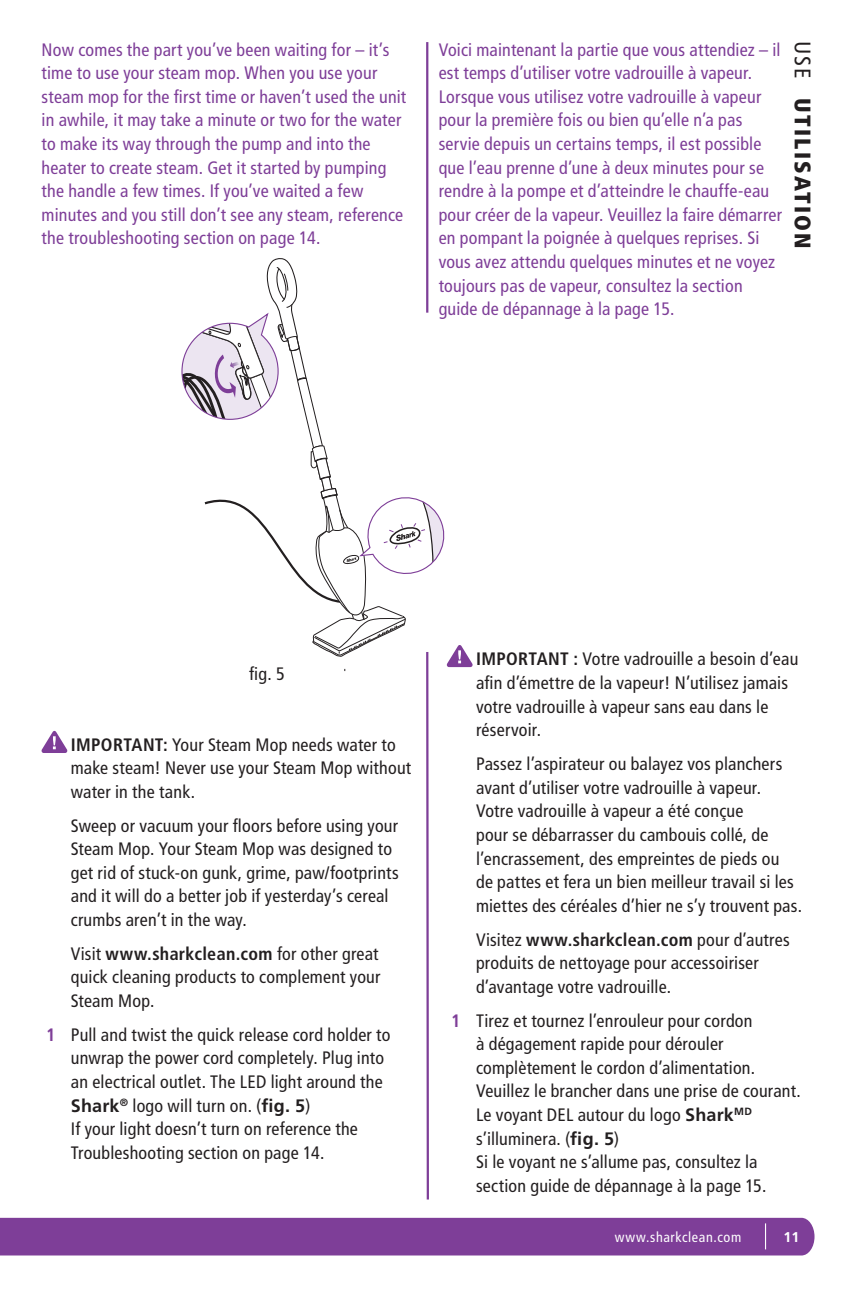
<style>
.page{position:relative;width:851px;height:1296px;background:#fff}
.page>*{position:absolute;margin:0;border:0;box-sizing:border-box;transform-origin:0 0}
.t1{font:900 condensed 22.5px "Frutiger LT Std";letter-spacing:.1em;color:#231f20}
.t2{font:condensed 18px/23.6px "Frutiger LT Std";letter-spacing:.01em;color:#231f20}
.t3{font:condensed 18px/23.6px "Frutiger LT Std";letter-spacing:.01em;color:#7e3e98}
.t4{font:condensed 14.17px "Frutiger LT Std";letter-spacing:.045em;color:#fff}
.t5{font:700 14.17px "Frutiger LT Std";color:#fff}
.s1{font-weight:400}
.s2{font-weight:700}
.s3{font-weight:700;color:#7e3e98}
.s4{font-weight:700;font-stretch:normal}
</style>
<div class="page">
<div style="left:0;top:1218px;width:814px;height:38px;background:#7e3e98"></div>
<svg style="left:41px;top:730px;width:27px;height:23px"></svg>
<hr style="left:426px;top:652px;width:3px;height:548px;background:#7e3e98">
<hr style="left:426px;top:42px;width:2px;height:271px;background:#7e3e98">
<svg style="left:181px;top:258px;width:292px;height:413px"></svg>
<p class="t3" style="left:42px;top:38px;width:366px">Now comes the part you’ve been waiting for – it’s time to use your steam mop. When you use your steam mop for the first time or haven’t used the unit in awhile, it may take a minute or two for the water to make its way through the pump and into the heater to create steam. Get it started by pumping the handle a few times. If you’ve waited a few minutes and you still don’t see any steam, reference the troubleshooting section on page 14.</p>
<p class="t3" style="left:438px;top:38px;width:345px">Voici maintenant la partie que vous attendiez – il est temps d’utiliser votre vadrouille à vapeur.<br>Lorsque vous utilisez votre vadrouille à vapeur pour la première fois ou bien qu’elle n’a pas servie depuis un certains temps, il est possible que l’eau prenne d’une à deux minutes pour se rendre à la pompe et d’atteindre le chauffe-eau pour créer de la vapeur. Veuillez la faire démarrer en pompant la poignée à quelques reprises. Si vous avez attendu quelques minutes et ne voyez toujours pas de vapeur, consultez la section guide de dépannage à la page 15.</p>
<p class="t1" style="left:816px;top:40px;width:210px;rotate:90deg"><span class="s1">USE</span> UTILISATION</p>
<p class="t2" style="left:249px;top:663px;width:37px">fig. 5</p>
<p class="t2" style="left:71px;top:733px;width:342px"><span class="s2">IMPORTANT:</span> Your Steam Mop needs water to make steam! Never use your Steam Mop without water in the tank.</p>
<p class="t2" style="left:71px;top:814px;width:329px">Sweep or vacuum your floors before using your Steam Mop. Your Steam Mop was designed to get rid of stuck-on gunk, grime, paw/footprints and it will do a better job if yesterday’s cereal crumbs aren’t in the way.</p>
<p class="t2" style="left:71px;top:942px;width:311px;text-align:justify">Visit <span class="s2">www.sharkclean.com</span> for other great quick cleaning products to complement your Steam Mop.</p>
<p class="t2" style="left:71px;top:1023px;width:321px;text-indent:-25px"><span class="s3">1</span> Pull and twist the quick release cord holder to unwrap the power cord completely. Plug into an electrical outlet. The LED light around the <span class="s4">Shark</span><sup>®</sup> logo will turn on. (<span class="s4">fig. 5</span>)<br>If your light doesn’t turn on reference the Troubleshooting section on page 14.</p>
<p class="t2" style="left:476px;top:648px;width:324px"><span class="s2">IMPORTANT :</span> Votre vadrouille a besoin d’eau afin d’émettre de la vapeur! N’utilisez jamais votre vadrouille à vapeur sans eau dans le réservoir.</p>
<p class="t2" style="left:476px;top:752px;width:327px">Passez l’aspirateur ou balayez vos planchers avant d’utiliser votre vadrouille à vapeur.<br>Votre vadrouille à vapeur a été conçue<br>pour se débarrasser du cambouis collé, de l’encrassement, des empreintes de pieds ou<br>de pattes et fera un bien meilleur travail si les miettes des céréales d’hier ne s’y trouvent pas.</p>
<p class="t2" style="left:476px;top:928px;width:315px">Visitez <span class="s2">www.sharkclean.com</span> pour d’autres produits de nettoyage pour accessoiriser d’avantage votre vadrouille.</p>
<p class="t2" style="left:476px;top:1009px;width:326px;text-indent:-25px"><span class="s3">1</span> Tirez et tournez l’enrouleur pour cordon<br>à dégagement rapide pour dérouler complètement le cordon d’alimentation.<br>Veuillez le brancher dans une prise de courant.<br>Le voyant DEL autour du logo <span class="s4">Shark</span><sup>MD </sup>s’illuminera. (<span class="s4">fig. 5</span>)<br>Si le voyant ne s’allume pas, consultez la section guide de dépannage à la page 15.</p>
<p class="t5" style="left:783px;top:1228px;width:17px">11</p>
<p class="t4" style="left:614px;top:1229px;width:128px">www.sharkclean.com</p>
</div>
